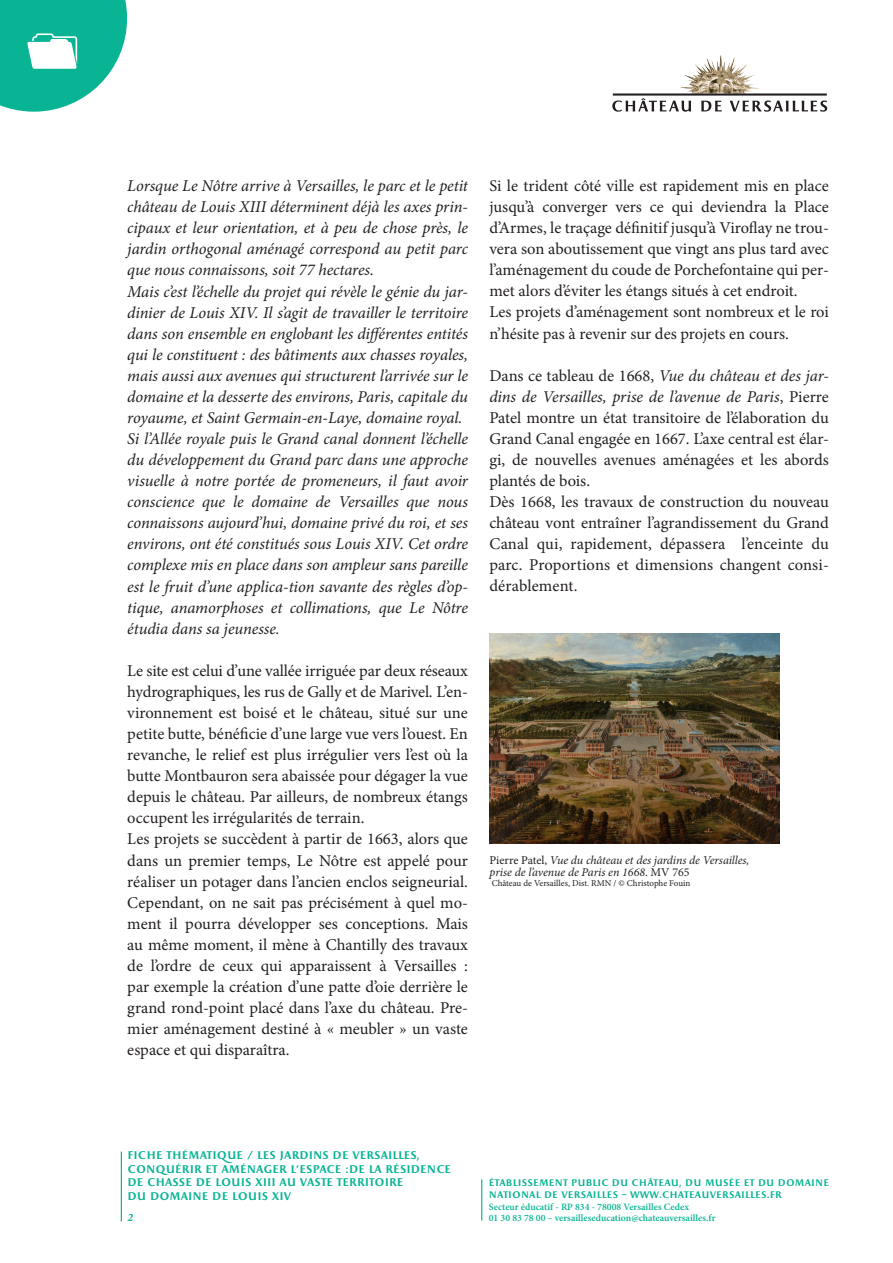
<style>
.page{position:relative;width:893px;height:1263px;background:#fff}
.page>*{position:absolute;margin:0;border:0;box-sizing:border-box;transform-origin:0 0}
.t1{font:16.5px/21px "Minion Pro";color:#231f20}
.t2{font:italic 16.5px/21px "Minion Pro";letter-spacing:-.01em;color:#231f20}
.t3{font:italic 12px/12px "Minion Pro";letter-spacing:-.005em;color:#231f20}
.t4{font:700 11.25px/13.5px "Apollon";color:#09b495}
.t5{font:italic 700 11.25px "Minion Pro";color:#09b495}
.t6{font:600 9.75px/11.7px "Minion Pro";color:#09b495}
.t7{font:700 9.6px/11.7px "Apollon";letter-spacing:.015em;color:#09b495}
.t8{font:9px "Minion Pro";color:#231f20}
.s1{font-style:italic}
.s2{font-style:normal}
</style>
<div class="page">
<img style="left:681px;top:55px;width:78px;height:38px">
<svg style="left:612px;top:93px;width:215px;height:19px"></svg>
<hr style="left:121px;top:1151px;width:1px;height:70px;background:#09b495">
<hr style="left:481px;top:1179px;width:1px;height:41px;background:#09b495">
<svg style="left:0;top:0;width:127px;height:112px"></svg>
<img style="left:489px;top:634px;width:290px;height:210px">
<p class="t2" style="left:127px;top:175px;width:342px">Lorsque Le Nôtre arrive à Versailles, le parc et le petit château de Louis XIII déterminent déjà les axes prin&shy;cipaux et leur orientation, et à peu de chose près, le jardin orthogonal aménagé correspond au petit parc que nous connaissons, soit 77 hectares.<br>Mais c’est l’échelle du projet qui révèle le génie du jar&shy;dinier de Louis XIV. Il s’agit de travailler le territoire dans son ensemble en englobant les différentes entités qui le constituent : des bâtiments aux chasses royales, mais aussi aux avenues qui structurent l’arrivée sur le domaine et la desserte des environs, Paris, capitale du royaume, et Saint Germain-en-Laye, domaine royal.<br>Si l’Allée royale puis le Grand canal donnent l’échelle du développement du Grand parc dans une approche visuelle à notre portée de promeneurs, il faut avoir conscience que le domaine de Versailles que nous connaissons aujourd’hui, domaine privé du roi, et ses environs, ont été constitués sous Louis XIV. Cet ordre complexe mis en place dans son ampleur sans pareille est le fruit d’une applica-tion savante des règles d’op&shy;tique, anamorphoses et collimations, que Le Nôtre étudia dans sa jeunesse.</p>
<p class="t1" style="left:127px;top:660px;width:342px">Le site est celui d’une vallée irriguée par deux réseaux hydrographiques, les rus de Gally et de Marivel. L’en&shy;vironnement est boisé et le château, situé sur une petite butte, bénéficie d’une large vue vers l’ouest. En revanche, le relief est plus irrégulier vers l’est où la butte Montbauron sera abaissée pour dégager la vue depuis le château. Par ailleurs, de nombreux étangs occupent les irrégularités de terrain.<br>Les projets se succèdent à partir de 1663, alors que dans un premier temps, Le Nôtre est appelé pour réaliser un potager dans l’ancien enclos seigneurial.<br>Cependant, on ne sait pas précisément à quel mo&shy;ment il pourra développer ses conceptions. Mais au même moment, il mène à Chantilly des travaux de l’ordre de ceux qui apparaissent à Versailles : par exemple la création d’une patte d’oie derrière le grand rond-point placé dans l’axe du château. Pre&shy;mier aménagement destiné à « meubler » un vaste espace et qui disparaîtra.</p>
<p class="t1" style="left:489px;top:175px;width:341px">Si le trident côté ville est rapidement mis en place jusqu’à converger vers ce qui deviendra la Place d’Armes, le traçage définitif jusqu’à Viroflay ne trou&shy;vera son aboutissement que vingt ans plus tard avec l’aménagement du coude de Porchefontaine qui per&shy;met alors d’éviter les étangs situés à cet endroit.<br>Les projets d’aménagement sont nombreux et le roi n’hésite pas à revenir sur des projets en cours.</p>
<p class="t1" style="left:489px;top:365px;width:341px">Dans ce tableau de 1668, <span class="s1">Vue du château et des jar&shy;dins de Versailles, prise de l’avenue de Paris</span>, Pierre Patel montre un état transitoire de l’élaboration du Grand Canal engagée en 1667. L’axe central est élar&shy;gi, de nouvelles avenues aménagées et les abords plantés de bois.<br>Dès 1668, les travaux de construction du nouveau château vont entraîner l’agrandissement du Grand Canal qui, rapidement, dépassera l’enceinte du parc. Proportions et dimensions changent consi&shy;dérablement.</p>
<p class="t3" style="left:490px;top:854px;width:261px"><span class="s2">Pierre Patel,</span> Vue du château et des jardins de Versailles, prise de l’avenue de Paris en 1668<span class="s2">. MV 765</span></p>
<p class="t8" style="left:492px;top:877px;width:200px">Château de Versailles, Dist. RMN / © Christophe Fouin</p>
<p class="t4" style="left:128px;top:1149px;width:325px">FICHE THÉMATIQUE / LES JARDINS DE VERSAILLES, CONQUÉRIR ET AMÉNAGER L’ESPACE :DE LA RÉSIDENCE DE CHASSE DE LOUIS XIII AU VASTE TERRITOIRE<br>DU DOMAINE DE LOUIS XIV</p>
<p class="t5" style="left:128px;top:1209px;width:7px">2</p>
<p class="t7" style="left:489px;top:1177px;width:342px">ÉTABLISSEMENT PUBLIC DU CHÂTEAU, DU MUSÉE ET DU DOMAINE<br>NATIONAL DE VERSAILLES – WWW.CHATEAUVERSAILLES.FR</p>
<p class="t6" style="left:489px;top:1201px;width:228px">Secteur éducatif - RP 834 - 78008 Versailles Cedex<br>01 30 83 78 00 – versailleseducation@chateauversailles.fr</p>
</div>
